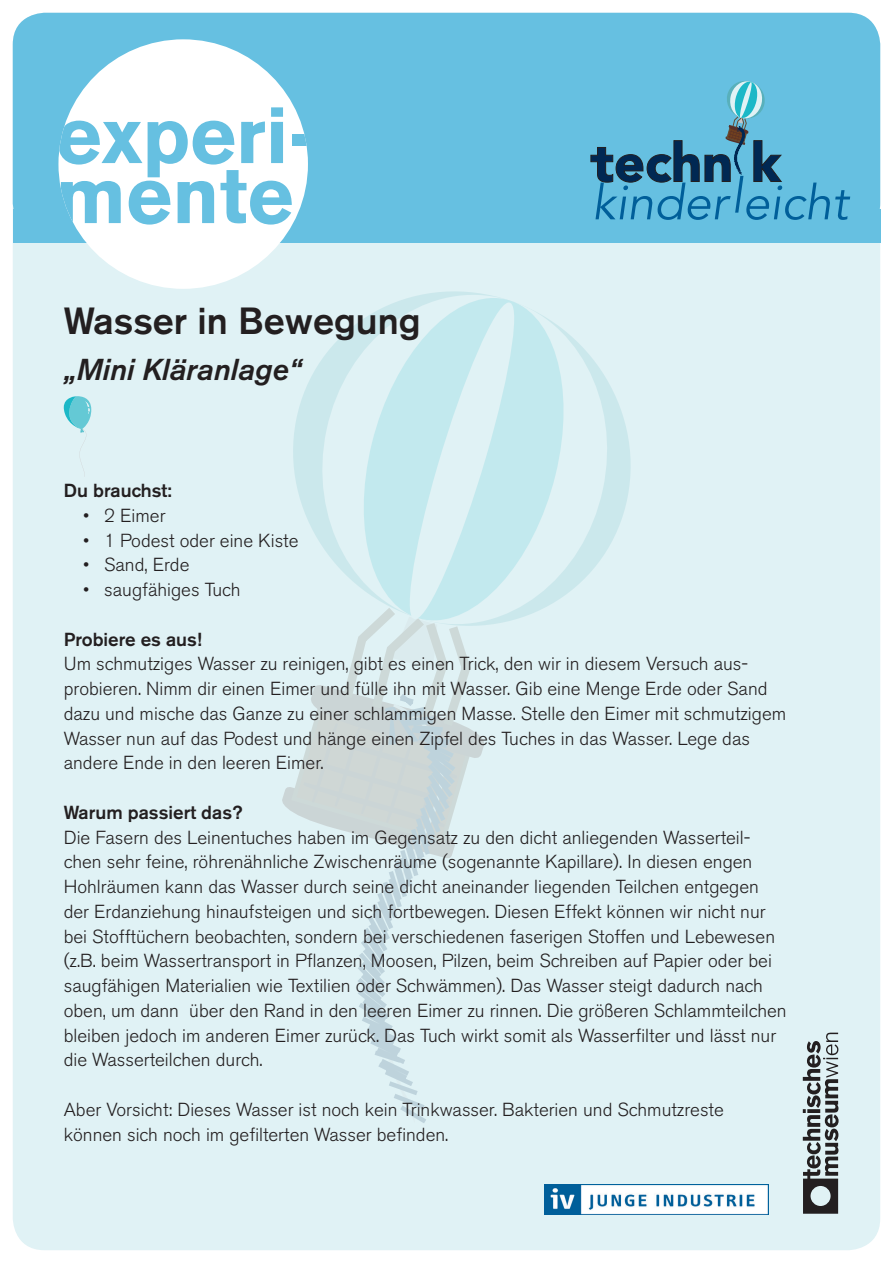
<style>
.page{position:relative;width:893px;height:1263px;background:#fff}
.page>*{position:absolute;margin:0;border:0;box-sizing:border-box;transform-origin:0 0}
.t1{font:700 78.75px/60px "Akzidenz Grotesk BE";color:#66c0e1}
.t2{font:500 37.5px "Akzidenz Grotesk BE";color:#231f20}
.t3{font:italic 500 30px "Akzidenz Grotesk BE";color:#231f20}
.t4{font:300 18.75px/24.8px "Akzidenz Grotesk BE";color:#231f20}
.t5{font:500 18.75px "Akzidenz Grotesk BE";color:#231f20}
</style>
<div class="page">
<div style="left:13px;top:13px;width:867px;height:1237px;background:#e0f2f5;border-radius:32px"></div>
<div style="left:13px;top:13px;width:867px;height:222px;background:#66c0e1;border-radius:32px"></div>
<div style="left:13px;top:210px;width:867px;height:33px;background:#66c0e1"></div>
<div style="left:58px;top:39px;width:250px;height:250px;background:#fff;border-radius:50%"></div>
<svg style="left:590px;top:81px;width:260px;height:139px"></svg>
<svg style="left:803px;top:1033px;width:36px;height:181px"></svg>
<svg style="left:622px;top:414px;width:9px;height:103px"></svg>
<svg style="left:577px;top:342px;width:45px;height:243px"></svg>
<svg style="left:403px;top:291px;width:174px;height:326px"></svg>
<svg style="left:282px;top:300px;width:240px;height:533px"></svg>
<svg style="left:353px;top:689px;width:107px;height:434px"></svg>
<img style="left:544px;top:1184px;width:224px;height:30px">
<svg style="left:63px;top:396px;width:28px;height:80px"></svg>
<h1 class="t1" style="left:56px;top:106px;width:262px">experi&shy;mente</h1>
<h2 class="t2" style="left:64px;top:298px;width:358px">Wasser in Bewegung</h2>
<h3 class="t3" style="left:64px;top:352px;width:240px">„Mini Kläranlage“</h3>
<p class="t5" style="left:64px;top:479px;width:110px">Du brauchst:</p>
<p class="t4" style="left:83px;top:503px;width:84px">• 2 Eimer</p>
<p class="t4" style="left:83px;top:528px;width:217px">• 1 Podest oder eine Kiste</p>
<p class="t4" style="left:83px;top:553px;width:108px">• Sand, Erde</p>
<p class="t4" style="left:83px;top:578px;width:159px">• saugfähiges Tuch</p>
<p class="t5" style="left:64px;top:627px;width:139px">Probiere es aus!</p>
<p class="t4" style="left:64px;top:652px;width:724px">Um schmutziges Wasser zu reinigen, gibt es einen Trick, den wir in diesem Versuch aus&shy;probieren. Nimm dir einen Eimer und fülle ihn mit Wasser. Gib eine Menge Erde oder Sand dazu und mische das Ganze zu einer schlammigen Masse. Stelle den Eimer mit schmutzigem Wasser nun auf das Podest und hänge einen Zipfel des Tuches in das Wasser. Lege das andere Ende in den leeren Eimer.</p>
<p class="t5" style="left:64px;top:801px;width:180px">Warum passiert das?</p>
<p class="t4" style="left:64px;top:825px;width:724px">Die Fasern des Leinentuches haben im Gegensatz zu den dicht anliegenden Wasserteil&shy;chen sehr feine, röhrenähnliche Zwischenräume (sogenannte Kapillare). In diesen engen Hohlräumen kann das Wasser durch seine dicht aneinander liegenden Teilchen entgegen der Erdanziehung hinaufsteigen und sich fortbewegen. Diesen Effekt können wir nicht nur bei Stofftüchern beobachten, sondern bei verschiedenen faserigen Stoffen und Lebewesen (z.B. beim Wassertransport in Pflanzen, Moosen, Pilzen, beim Schreiben auf Papier oder bei saugfähigen Materialien wie Textilien oder Schwämmen). Das Wasser steigt dadurch nach oben, um dann über den Rand in den leeren Eimer zu rinnen. Die größeren Schlammteilchen bleiben jedoch im anderen Eimer zurück. Das Tuch wirkt somit als Wasserfilter und lässt nur die Wasserteilchen durch.</p>
<p class="t4" style="left:64px;top:1097px;width:662px">Aber Vorsicht: Dieses Wasser ist noch kein Trinkwasser. Bakterien und Schmutzreste können sich noch im gefilterten Wasser befinden.</p>
</div>
